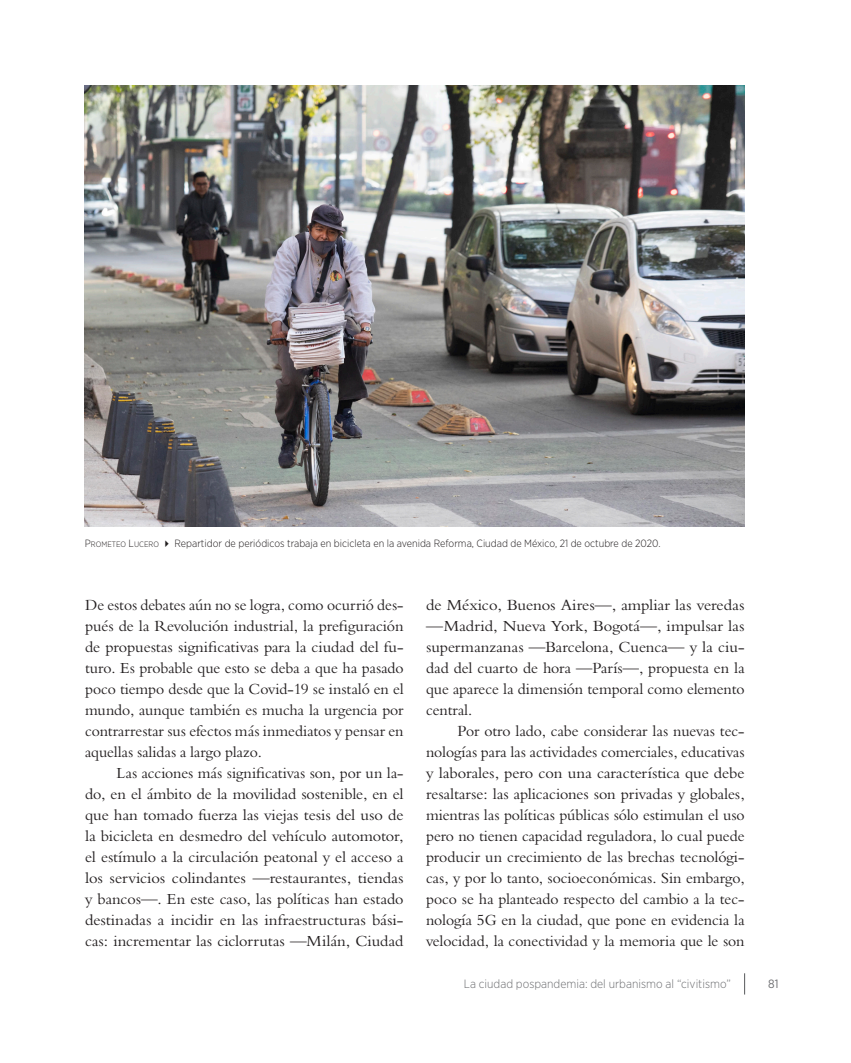
<style>
.page{position:relative;width:851px;height:1063px;background:#fff}
.page>*{position:absolute;margin:0;border:0;box-sizing:border-box;transform-origin:0 0}
.TEXTO_GENERAL{font:15px/21px "Bergamo Std";color:#231f20;text-align:justify}
.TEXTO_GENERAL_S_S{font:15px/21px "Bergamo Std";color:#231f20;text-align:justify}
.TEXTO_GENERAL-2{font:15px/21px "Bergamo Std";color:#231f20;text-align:justify;scale:1.05 1}
.CORNISA_IZQUIERDA{font:300 12px "Gotham Narrow";color:#6c6d70}
.t1{font:12px "Gotham Narrow";color:#6c6d70}
.FOTO_PIE_-_horizonta{font:300 10.5px "Gotham Narrow";color:#231f20}
.s1{font-style:inherit}
.s2{font-size:7.8px}
</style>
<div class="page">
<svg style="left:744px;top:973px;width:1px;height:22px"></svg>
<img style="left:85px;top:85px;width:659px;height:441px">
<p class="FOTO_PIE_-_horizonta" style="left:85px;top:537px;width:577px"><span class="s1">P</span><span class="s2">ROMETEO</span> <span class="s1">L</span><span class="s2">UCERO</span> ✔ Repartidor de periódicos trabaja en bicicleta en la avenida Reforma, Ciudad de México, 21 de octubre de 2020.</p>
<p class="TEXTO_GENERAL_S_S" style="left:85px;top:595px;width:320px">De estos debates aún no se logra, como ocurrió des&shy;pués de la Revolución industrial, la prefiguración de propuestas significativas para la ciudad del fu&shy;turo. Es probable que esto se deba a que ha pasado poco tiempo desde que la Covid-19 se instaló en el mundo, aunque también es mucha la urgencia por contrarrestar sus efectos más inmediatos y pensar en aquellas salidas a largo plazo.</p>
<p class="TEXTO_GENERAL" style="left:85px;top:763px;width:320px;text-indent:32px">Las acciones más significativas son, por un la&shy;do, en el ámbito de la movilidad sostenible, en el que han tomado fuerza las viejas tesis del uso de la bicicleta en desmedro del vehículo automotor, el estímulo a la circulación peatonal y el acceso a los servicios colindantes —restaurantes, tiendas y bancos—. En este caso, las políticas han estado destinadas a incidir en las infraestructuras bási&shy;cas: incrementar las ciclorrutas —Milán, Ciudad</p>
<p class="TEXTO_GENERAL-2" style="left:426px;top:595px;width:305px">de México, Buenos Aires—, ampliar las veredas —Madrid, Nueva York, Bogotá—, impulsar las supermanzanas —Barcelona, Cuenca— y la ciu&shy;dad del cuarto de hora —París—, propuesta en la que aparece la dimensión temporal como elemento central.</p>
<p class="TEXTO_GENERAL" style="left:426px;top:721px;width:320px;text-indent:32px">Por otro lado, cabe considerar las nuevas tec&shy;nologías para las actividades comerciales, educativas y laborales, pero con una característica que debe resaltarse: las aplicaciones son privadas y globales, mientras las políticas públicas sólo estimulan el uso pero no tienen capacidad reguladora, lo cual puede producir un crecimiento de las brechas tecnológi&shy;cas, y por lo tanto, socioeconómicas. Sin embargo, poco se ha planteado respecto del cambio a la tec&shy;nología 5G en la ciudad, que pone en evidencia la velocidad, la conectividad y la memoria que le son</p>
<p class="CORNISA_IZQUIERDA" style="left:464px;top:976px;width:269px">La ciudad pospandemia: del urbanismo al “civitismo”</p>
<p class="t1" style="left:768px;top:976px;width:12px">81</p>
</div>
